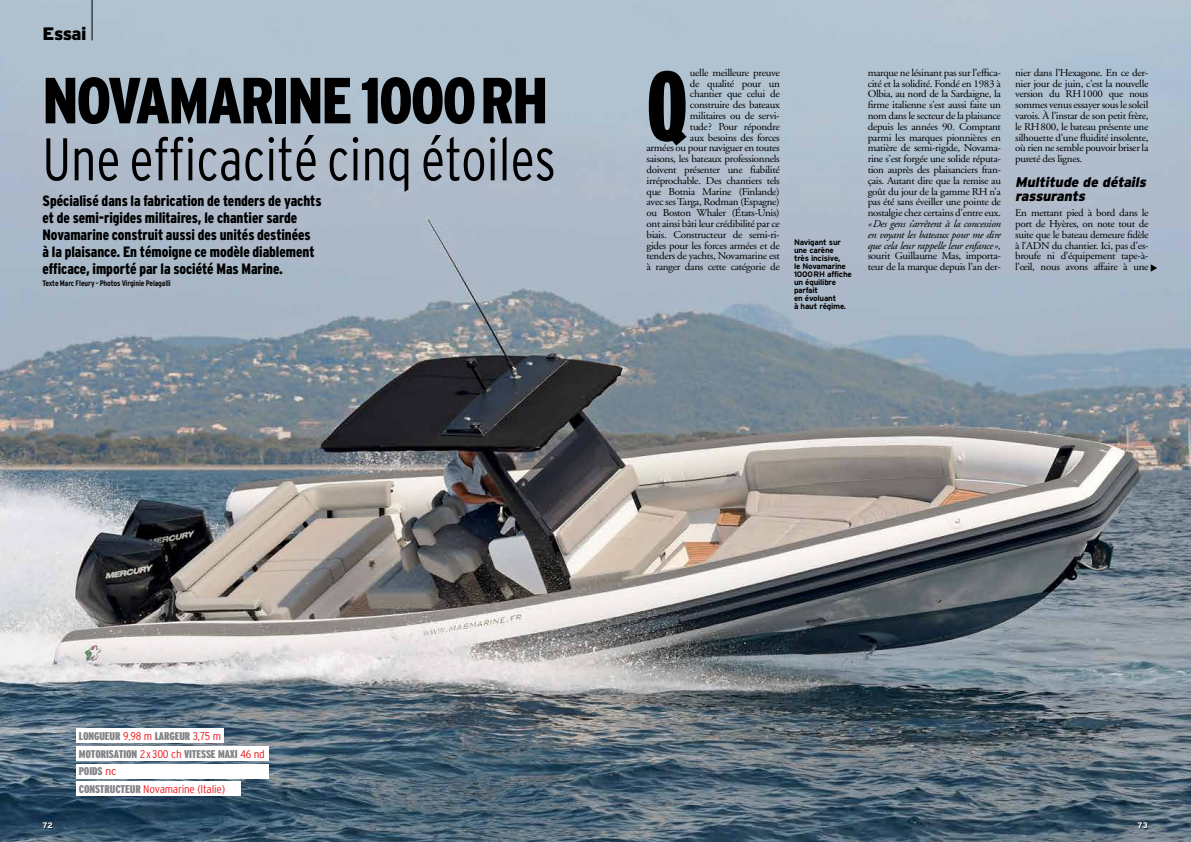
<style>
.page{position:relative;width:1191px;height:842px;background:#fff}
.page>*{position:absolute;margin:0;border:0;box-sizing:border-box;transform-origin:0 0}
.t1{font:900 extra-condensed 98.4px "Interstate";color:#000;scale:1.05 1}
.t2{font:900 condensed 65px "Interstate";letter-spacing:-.035em;color:#000;scale:.95 1}
.t3{font:60px "Interstate Light Cond Mono";color:#000;scale:.95 1}
.t4{font:900 18px "Interstate";letter-spacing:-.03em;color:#000}
.t5{font:900 condensed 15px/17px "Interstate";letter-spacing:-.005em;color:#000}
.t6{font:italic 900 14px/14px "Interstate";color:#000}
.t7{font:900 extra-condensed 11.2px/17.7px "Interstate";letter-spacing:-.01em;color:#808285;scale:1.25 1}
.t8{font:10.4px/10.8px "Adobe Garamond";letter-spacing:-.03em;color:#000;text-align:justify;scale:1.05 1}
.t9{font:italic 10.4px/10.8px "Adobe Garamond";letter-spacing:-.03em;color:#000;text-align:justify;scale:1.05 1}
.t10{font:700 8px/8px "Interstate";letter-spacing:-.025em;color:#000}
.t11{font:700 condensed 8px "Interstate";letter-spacing:-.01em;color:#000}
.t12{font:700 8px "Interstate";color:#fff}
.s1{font-weight:300;font-stretch:condensed;color:#ed1d24}
</style>
<div class="page">
<img style="left:0;top:0;width:1191px;height:842px">
<div style="left:43px;top:822px;width:11px;height:7px;background:#000;opacity:.75"></div>
<div style="left:1138px;top:822px;width:10px;height:7px;background:#000;opacity:.75"></div>
<hr style="left:92px;top:0;width:1px;height:40px;background:#000">
<div style="left:77px;top:746px;width:192px;height:14px;background:#fff"></div>
<div style="left:77px;top:764px;width:192px;height:14px;background:#fff"></div>
<div style="left:77px;top:782px;width:164px;height:14px;background:#fff"></div>
<div style="left:77px;top:728px;width:147px;height:14px;background:#fff"></div>
<svg style="left:1151px;top:265px;width:6px;height:7px"></svg>
<h3 class="t4" style="left:43px;top:23px;width:45px">Essai</h3>
<h2 class="t2" style="left:43px;top:64px;width:534px">NOVAMARINE 1000RH</h2>
<h3 class="t3" style="left:43px;top:125px;width:542px">Une efficacité cinq étoiles</h3>
<p class="t5" style="left:43px;top:192px;width:280px">Spécialisé dans la fabrication de tenders de yachts et de semi-rigides militaires, le chantier sarde Novamarine construit aussi des unités destinées<br>à la plaisance. En témoigne ce modèle diablement efficace, importé par la société Mas Marine.</p>
<p class="t11" style="left:43px;top:278px;width:130px">Texte Marc Fleury - Photos Virginie Pelagalli</p>
<p class="t8" style="left:646px;top:67px;width:128px;text-align:right">uelle meilleure preuve<br>de qualité pour un<br>chantier que celui de<br>construire des bateaux<br>militaires ou de servi-<br>tude? Pour répondre<br>aux besoins des forces<br>armées ou pour naviguer en toutes saisons, les bateaux professionnels doivent présenter une fiabilité irréprochable. Des chantiers tels que Botnia Marine (Finlande) avec ses Targa, Rodman (Espagne) ou Boston Whaler (États-Unis) ont ainsi bâti leur crédibilité par ce biais. Constructeur de semi-ri&shy;gides pour les forces armées et de tenders de yachts, Novamarine est à ranger dans cette catégorie de</p>
<p class="t8" style="left:867px;top:67px;width:128px">marque ne lésinant pas sur l’effica&shy;cité et la solidité. Fondé en 1983 à Olbia, au nord de la Sardaigne, la firme italienne s’est aussi faite un nom dans le secteur de la plaisance depuis les années 90. Comptant parmi les marques pionnières en matière de semi-rigide, Novama&shy;rine s’est forgée une solide réputa&shy;tion auprès des plaisanciers fran&shy;çais. Autant dire que la remise au goût du jour de la gamme RH n’a pas été sans éveiller une pointe de nostalgie chez certains d’entre eux.</p>
<h1 class="t1" style="left:646px;top:52px;width:41px">Q</h1>
<p class="t9" style="left:867px;top:219px;width:128px">«Des gens s’arrêtent à la concession en voyant les bateaux pour me dire que cela leur rappelle leur enfance»,</p>
<p class="t8" style="left:867px;top:251px;width:128px">sourit Guillaume Mas, importa&shy;teur de la marque depuis l’an der-</p>
<p class="t10" style="left:794px;top:238px;width:59px">Navigant sur une carène<br>très incisive,<br>le Novamarine<br>1000RH affiche un équilibre parfait<br>en évoluant<br>à haut régime.</p>
<p class="t8" style="left:1015px;top:67px;width:128px">nier dans l’Hexagone. En ce der&shy;nier jour de juin, c’est la nouvelle version du RH1000 que nous sommes venus essayer sous le soleil varois. À l’instar de son petit frère, le RH800, le bateau présente une silhouette d’une fluidité insolente, où rien ne semble pouvoir briser la pureté des lignes.</p>
<h3 class="t6" style="left:1015px;top:175px;width:135px">Multitude de détails rassurants</h3>
<p class="t8" style="left:1015px;top:208px;width:128px">En mettant pied à bord dans le port de Hyères, on note tout de suite que le bateau demeure fidèle à l’ADN du chantier. Ici, pas d’es&shy;broufe ni d’équipement tape-à&shy;l’œil, nous avons affaire à une</p>
<p class="t7" style="left:79px;top:727px;width:115px">LONGUEUR <span class="s1">9,98 m</span> LARGEUR <span class="s1">3,75 m</span></p>
<p class="t7" style="left:79px;top:745px;width:150px">MOTORISATION <span class="s1">2 x 300 ch</span> VITESSE MAXI <span class="s1">46 nd<br></span>POIDS <span class="s1">nc<br></span>CONSTRUCTEUR <span class="s1">Novamarine (Italie)</span></p>
<p class="t12" style="left:43px;top:820px;width:12px">72</p>
<p class="t12" style="left:1137px;top:820px;width:12px">73</p>
</div>
